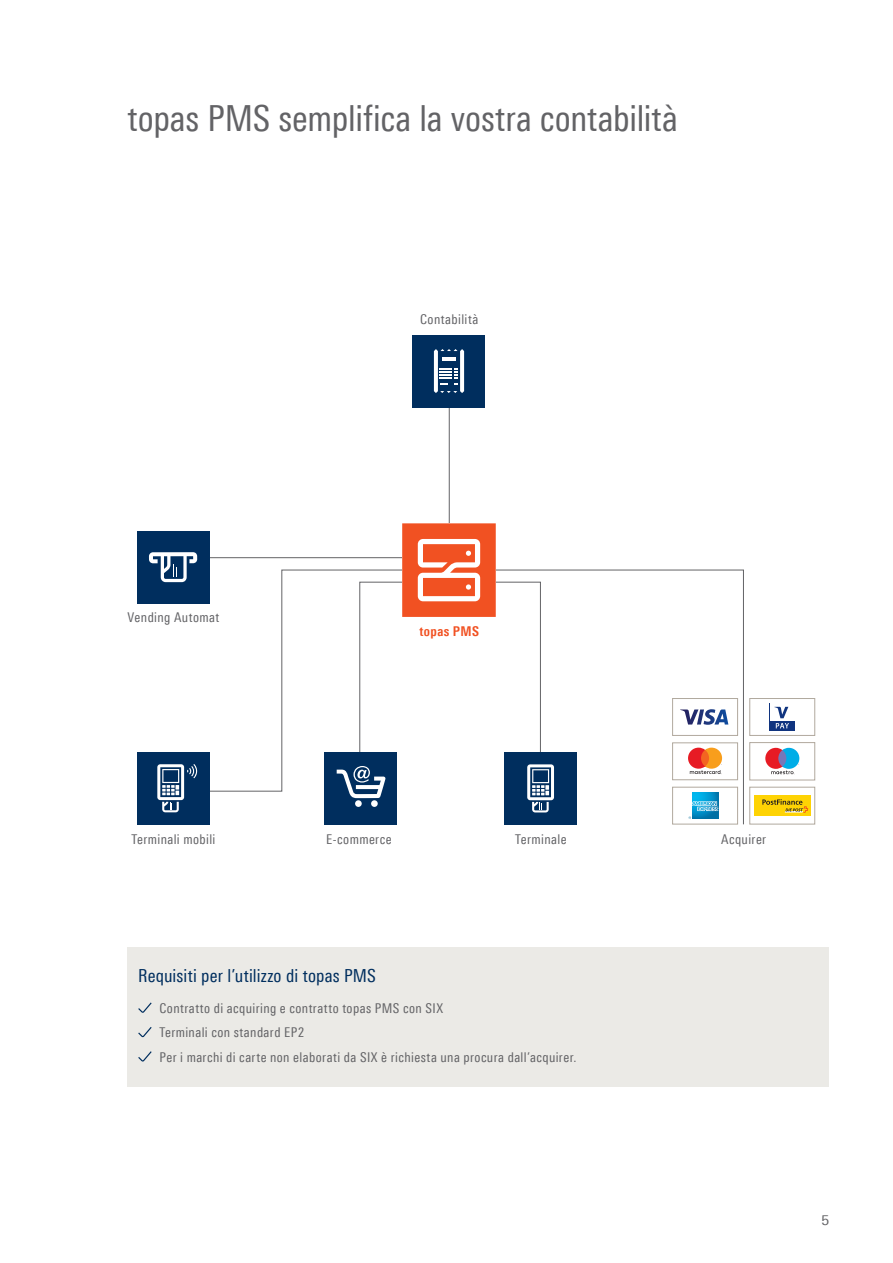
<style>
.page{position:relative;width:893px;height:1263px;background:#fff}
.page>*{position:absolute;margin:0;border:0;box-sizing:border-box;transform-origin:0 0}
.t1{font:36px "Linotype Univers 420 Cn";letter-spacing:-.005em;color:#636366}
.t2{font:18px "Linotype Univers 420 Cn";letter-spacing:.01em;color:#002e5e}
.t3{font:13.5px/24.5px "Linotype Univers 420 Cn";letter-spacing:.03em;color:#636366}
.t4{font:700 13.5px "Linotype Univers 620 Cn";letter-spacing:.03em;color:#f15122}
.t5{font:13.5px "Linotype Univers 430";color:#636366}
</style>
<div class="page">
<hr style="left:204px;top:557px;width:212px;height:1px;background:#636366">
<svg style="left:205px;top:570px;width:154px;height:222px"></svg>
<svg style="left:504px;top:570px;width:240px;height:255px"></svg>
<hr style="left:449px;top:397px;width:1px;height:145px;background:#636366">
<div style="left:128px;top:947px;width:701px;height:140px;background:#ebeae6"></div>
<svg style="left:138px;top:1002px;width:14px;height:11px"></svg>
<svg style="left:138px;top:1027px;width:14px;height:10px"></svg>
<svg style="left:138px;top:1051px;width:14px;height:10px"></svg>
<svg style="left:359px;top:523px;width:182px;height:229px"></svg>
<div style="left:413px;top:335px;width:72px;height:72px;background:#002e5e"></div>
<svg style="left:434px;top:349px;width:30px;height:44px"></svg>
<div style="left:137px;top:531px;width:72px;height:72px;background:#002e5e"></div>
<svg style="left:149px;top:552px;width:48px;height:30px"></svg>
<div style="left:137px;top:752px;width:72px;height:72px;background:#002e5e"></div>
<svg style="left:157px;top:764px;width:40px;height:48px"></svg>
<div style="left:325px;top:752px;width:72px;height:72px;background:#002e5e"></div>
<div style="left:355px;top:800px;width:7px;height:7px;background:#fff;border-radius:50%"></div>
<div style="left:371px;top:800px;width:7px;height:7px;background:#fff;border-radius:50%"></div>
<svg style="left:337px;top:766px;width:49px;height:32px"></svg>
<div style="left:504px;top:752px;width:73px;height:72px;background:#002e5e"></div>
<svg style="left:527px;top:764px;width:27px;height:48px"></svg>
<svg style="left:680px;top:709px;width:48px;height:16px"></svg>
<div style="left:672px;top:698px;width:66px;height:38px;border:1px solid #b1a99e"></div>
<div style="left:754px;top:795px;width:56px;height:21px;background:#fed304"></div>
<svg style="left:762px;top:799px;width:46px;height:13px"></svg>
<div style="left:749px;top:787px;width:66px;height:37px;border:1px solid #b1a99e"></div>
<svg style="left:765px;top:748px;width:34px;height:26px"></svg>
<div style="left:749px;top:742px;width:66px;height:38px;border:1px solid #b1a99e"></div>
<div style="left:769px;top:703px;width:26px;height:28px;background:#10347f"></div>
<div style="left:770px;top:704px;width:24px;height:17px;background:#fff"></div>
<svg style="left:774px;top:707px;width:15px;height:21px"></svg>
<div style="left:749px;top:698px;width:66px;height:38px;border:1px solid #b1a99e"></div>
<svg style="left:688px;top:748px;width:34px;height:26px"></svg>
<div style="left:672px;top:743px;width:66px;height:37px;border:1px solid #b1a99e"></div>
<img style="left:692px;top:792px;width:26px;height:9px">
<svg style="left:689px;top:801px;width:30px;height:18px"></svg>
<div style="left:672px;top:787px;width:66px;height:37px;border:1px solid #b1a99e"></div>
<h1 class="t1" style="left:128px;top:98px;width:552px">topas PMS semplifica la vostra contabilità</h1>
<p class="t3" style="left:420px;top:307px;width:60px">Contabilità</p>
<p class="t3" style="left:128px;top:605px;width:93px">Vending Automat</p>
<p class="t4" style="left:419px;top:623px;width:61px">topas PMS</p>
<p class="t3" style="left:132px;top:827px;width:85px">Terminali mobili</p>
<p class="t3" style="left:326px;top:827px;width:67px">E-commerce</p>
<p class="t3" style="left:515px;top:827px;width:53px">Terminale</p>
<h2 class="t2" style="left:138px;top:965px;width:239px">Requisiti per l’utilizzo di topas PMS</h2>
<p class="t3" style="left:159px;top:996px;width:419px">Contratto di acquiring e contratto topas PMS con SIX<br>Terminali con standard EP2<br>Per i marchi di carte non elaborati da SIX è richiesta una procura dall’acquirer.</p>
<p class="t3" style="left:721px;top:827px;width:47px">Acquirer</p>
<p class="t5" style="left:821px;top:1213px;width:9px">5</p>
</div>
